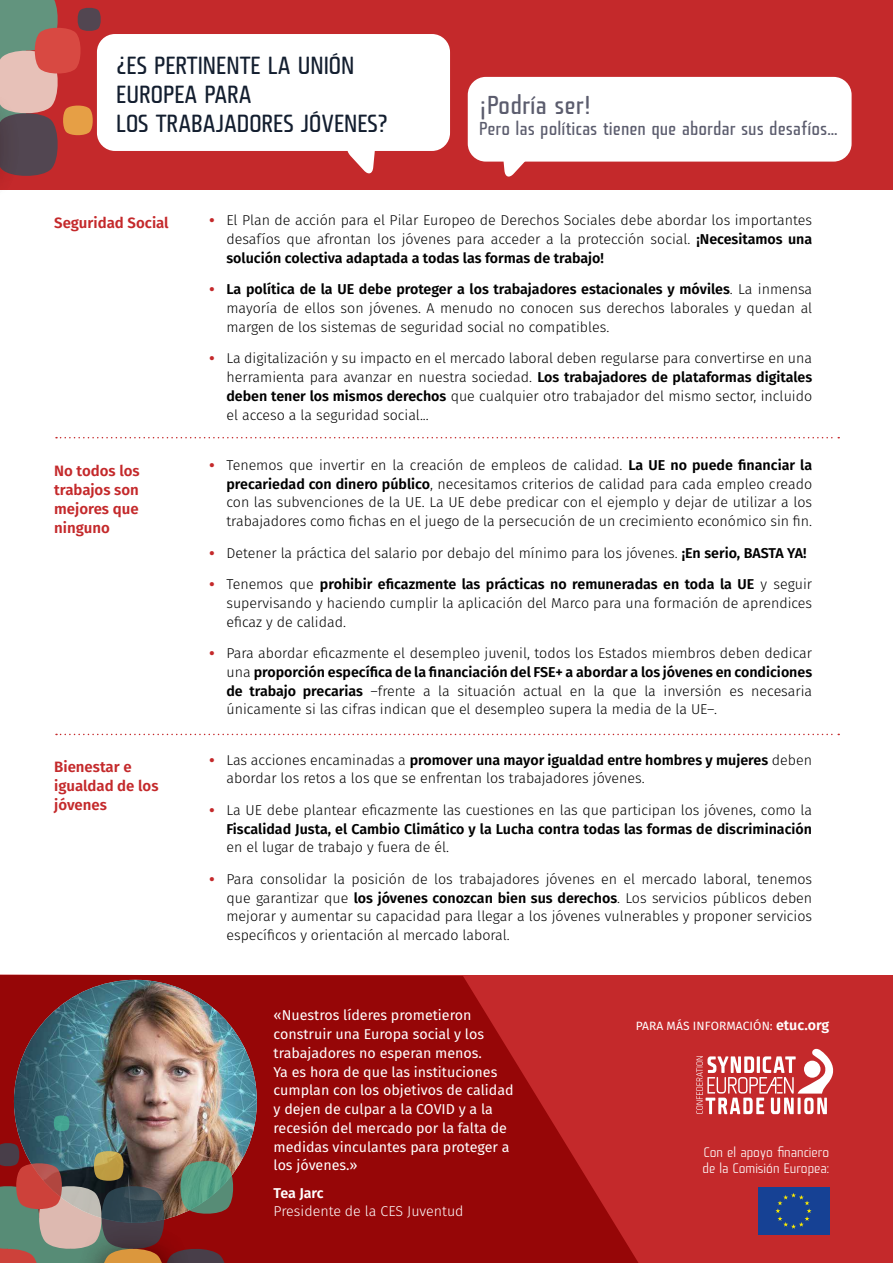
<style>
.page{position:relative;width:893px;height:1263px;background:#fff}
.page>*{position:absolute;margin:0;border:0;box-sizing:border-box;transform-origin:0 0}
.t1{font:25.05px "Fishmonger CR";color:#5b5c6d}
.t2{font:24px/28.8px "Fishmonger CR";color:#131e2f}
.t3{font:18.15px "Fishmonger CR";color:#5b5c6d}
.t4{font:600 15px/18.8px "Fira Sans";color:#c4292b;text-align:justify}
.t5{font:300 14.25px/18.8px "Fira Sans";color:#000;text-align:justify}
.t6{font:14.25px/18.8px "Fira Sans";color:#fff}
.t7{font:600 14.25px/18.8px "Fira Sans";color:#000;text-align:right}
.t8{font:300 14.25px "Fira Sans";color:#fff}
.t9{font:600 14.25px "Fira Sans";letter-spacing:-.01em;color:#fff}
.t10{font:13.35px/16px "Fishmonger ML";color:#fff}
.t11{font:12px "Fira Sans";letter-spacing:.01em;color:#fff}
.s1{font-weight:800;color:#c4292b}
.s2{font-weight:600}
.s3{font-weight:300}
.s4{font-weight:600;font-size:14.25px}
</style>
<div class="page">
<div style="left:0;top:976px;width:893px;height:287px;background:#c4292b"></div>
<div style="left:0;top:0;width:893px;height:189px;background:#c4292b"></div>
<div style="left:468px;top:77px;width:384px;height:85px;background:#fff;border-radius:18px"></div>
<svg style="left:56px;top:437px;width:783px;height:1px"></svg>
<svg style="left:56px;top:734px;width:783px;height:1px"></svg>
<svg style="left:0;top:0;width:102px;height:190px"></svg>
<div style="left:97px;top:34px;width:353px;height:117px;background:#fff;border-radius:18px"></div>
<svg style="left:347px;top:151px;width:28px;height:23px"></svg>
<svg style="left:502px;top:161px;width:31px;height:16px"></svg>
<svg style="left:0;top:974px;width:646px;height:289px;fill:#960607"></svg>
<img style="left:14px;top:980px;width:243px;height:243px;border-radius:121px">
<svg style="left:53px;top:1115px;width:17px;height:17px"></svg>
<img style="left:0;top:1142px;width:241px;height:121px">
<div style="left:758px;top:1187px;width:71px;height:48px;background:#164194"></div>
<svg style="left:775px;top:1193px;width:37px;height:36px"></svg>
<svg style="left:696px;top:1048px;width:138px;height:66px"></svg>
<h2 class="t2" style="left:116px;top:51px;width:273px">¿ES PERTINENTE LA UNIÓN<br>EUROPEA PARA<br>LOS TRABAJADORES JÓVENES?</h2>
<h1 class="t1" style="left:479px;top:91px;width:114px">¡Podría ser!</h1>
<p class="t3" style="left:479px;top:118px;width:360px">Pero las políticas tienen que abordar sus desafíos...</p>
<p class="t4" style="left:54px;top:212px;width:116px">Seguridad Social</p>
<p class="t4" style="left:54px;top:461px;width:87px">No todos los trabajos son mejores que ninguno</p>
<p class="t4" style="left:54px;top:756px;width:106px;text-align:left">Bienestar e igualdad de los jóvenes</p>
<p class="t5" style="left:226px;top:211px;width:587px;text-indent:-17px"><span class="s1">•</span> El Plan de acción para el Pilar Europeo de Derechos Sociales debe abordar los importantes desafíos que afrontan los jóvenes para acceder a la protección social. <span class="s2">¡Necesitamos una solución colectiva adaptada a todas las formas de trabajo!</span></p>
<p class="t5" style="left:226px;top:280px;width:587px;text-indent:-17px"><span class="s1">•</span> <span class="s2">La política de la UE debe proteger a los trabajadores estacionales y móviles</span>. La inmensa mayoría de ellos son jóvenes. A menudo no conocen sus derechos laborales y quedan al margen de los sistemas de seguridad social no compatibles.</p>
<p class="t5" style="left:226px;top:349px;width:587px;text-indent:-17px"><span class="s1">•</span> La digitalización y su impacto en el mercado laboral deben regularse para convertirse en una herramienta para avanzar en nuestra sociedad. <span class="s2">Los trabajadores de plataformas digitales deben tener los mismos derechos</span> que cualquier otro trabajador del mismo sector, incluido el acceso a la seguridad social...</p>
<p class="t5" style="left:226px;top:455px;width:587px;text-indent:-17px"><span class="s1">•</span> Tenemos que invertir en la creación de empleos de calidad. <span class="s2">La UE no puede financiar la precariedad con dinero público</span>, necesitamos criterios de calidad para cada empleo creado con las subvenciones de la UE. La UE debe predicar con el ejemplo y dejar de utilizar a los trabajadores como fichas en el juego de la persecución de un crecimiento económico sin fin.</p>
<p class="t5" style="left:209px;top:543px;width:599px"><span class="s1">•</span> Detener la práctica del salario por debajo del mínimo para los jóvenes. <span class="s2">¡En serio, BASTA YA!</span></p>
<p class="t5" style="left:226px;top:575px;width:587px;text-indent:-17px"><span class="s1">•</span> Tenemos que <span class="s2">prohibir eficazmente las prácticas no remuneradas en toda la UE</span> y seguir supervisando y haciendo cumplir la aplicación del Marco para una formación de aprendices eficaz y de calidad.</p>
<p class="t5" style="left:226px;top:644px;width:587px;text-indent:-17px"><span class="s1">•</span> Para abordar eficazmente el desempleo juvenil, todos los Estados miembros deben dedicar una <span class="s2">proporción específica de la financiación del FSE+ a abordar a los jóvenes en condiciones de trabajo precarias</span> –frente a la situación actual en la que la inversión es necesaria únicamente si las cifras indican que el desempleo supera la media de la UE–.</p>
<p class="t5" style="left:226px;top:750px;width:587px;text-indent:-17px"><span class="s1">•</span> Las acciones encaminadas a <span class="s2">promover una mayor igualdad entre hombres y mujeres</span> deben abordar los retos a los que se enfrentan los trabajadores jóvenes.</p>
<p class="t7" style="left:209px;top:800px;width:604px"><span class="s1">•</span> <span class="s3">La UE debe plantear eficazmente las cuestiones en las que participan los jóvenes, como la<br></span>Fiscalidad Justa, el Cambio Climático y la Lucha contra todas las formas de discriminación</p>
<p class="t5" style="left:226px;top:838px;width:224px">en el lugar de trabajo y fuera de él.</p>
<p class="t5" style="left:226px;top:869px;width:587px;text-indent:-17px"><span class="s1">•</span> Para consolidar la posición de los trabajadores jóvenes en el mercado laboral, tenemos que garantizar que <span class="s2">los jóvenes conozcan bien sus derechos</span>. Los servicios públicos deben mejorar y aumentar su capacidad para llegar a los jóvenes vulnerables y proponer servicios específicos y orientación al mercado laboral.</p>
<p class="t6" style="left:274px;top:1005px;width:242px">«Nuestros líderes prometieron construir una Europa social y los trabajadores no esperan menos.<br>Ya es hora de que las instituciones cumplan con los objetivos de calidad y dejen de culpar a la COVID y a la recesión del mercado por la falta de medidas vinculantes para proteger a los jóvenes.»</p>
<p class="t9" style="left:274px;top:1181px;width:52px">Tea Jarc</p>
<p class="t8" style="left:274px;top:1201px;width:192px">Presidente de la CES Juventud</p>
<p class="t11" style="left:636px;top:1016px;width:195px">PARA MÁS INFORMACIÓN: <span class="s4">etuc.org</span></p>
<p class="t10" style="left:702px;top:1144px;width:128px">Con el apoyo financiero de la Comisión Europea:</p>
</div>
